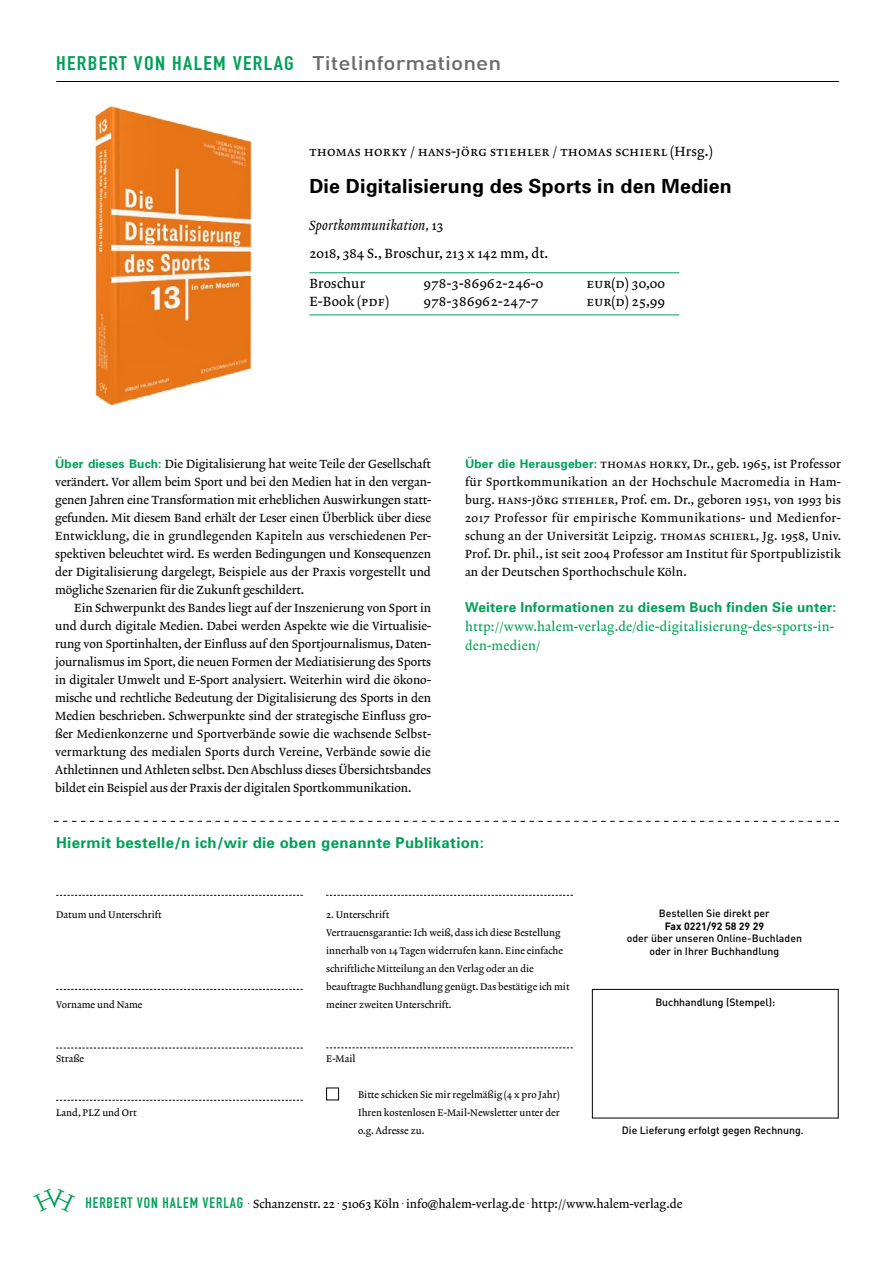
<style>
.page{position:relative;width:893px;height:1263px;background:#fff}
.page>*{position:absolute;margin:0;border:0;box-sizing:border-box;transform-origin:0 0}
.t1{font:19.5px "DIN Engschrift";letter-spacing:.06em;color:#00a059;scale:1.16 1}
.Titel{font:700 19.5px "Univers";letter-spacing:.01em;color:#000}
.t2{font:700 15px "Univers";letter-spacing:.02em;color:#00a059}
.neu_body_isbn_klein{font:13.5px "Lexicon No 2 Roman A";letter-spacing:.02em;color:#000}
.Technik{font:13.5px "Lexicon No 2 Roman A";letter-spacing:.04em;color:#000}
.titel{font:700 13.5px "Univers";letter-spacing:.015em;color:#00a059}
.Technik-2{font:13.5px "Lexicon No 2 Roman A";letter-spacing:.01em;color:#000}
.Technik-3{font:13.5px "Lexicon No 2 Italic A";letter-spacing:.01em;color:#000}
.t3{font:12.9px/19.2px "Lexicon No 2 Roman A";letter-spacing:.015em;color:#00a059}
.body_1st{font:12px/18px "Lexicon No 2 Roman A";color:#000;text-align:justify}
.body{font:12px/18px "Lexicon No 2 Roman A";letter-spacing:-.01em;color:#000;text-align:justify}
.t4{font:500 10.5px/12.6px "DIN";color:#000;text-align:center}
.t5{font:700 10.5px "DIN";color:#000}
.t6{font:9.75px/18px "Lexicon No 2 Roman A";color:#000}
.s1{font-family:"DIN";font-weight:500;color:#68696a}
.s2{font-family:"Lexicon No 2 Roman A"}
.s3{font-family:"Univers";font-weight:700;color:#00a059}
.s4{font-family:"DIN Engschrift";font-size:15px;color:#00a059}
</style>
<div class="page">
<svg style="left:56px;top:895px;width:247px;height:1px"></svg>
<svg style="left:326px;top:895px;width:247px;height:1px"></svg>
<svg style="left:56px;top:989px;width:247px;height:1px"></svg>
<svg style="left:56px;top:1100px;width:247px;height:1px"></svg>
<svg style="left:56px;top:1048px;width:247px;height:1px"></svg>
<svg style="left:326px;top:1047px;width:247px;height:1px"></svg>
<div style="left:592px;top:989px;width:247px;height:129px;border:1px solid #000"></div>
<div style="left:326px;top:1087px;width:13px;height:13px;border:1px solid #000"></div>
<hr style="left:56px;top:81px;width:783px;height:1px;background:#000">
<svg style="left:54px;top:821px;width:785px;height:1px"></svg>
<hr style="left:309px;top:272px;width:370px;height:1px;background:#00a059">
<hr style="left:309px;top:315px;width:370px;height:1px;background:#00a059">
<img style="left:94px;top:106px;width:158px;height:300px">
<h1 class="t1" style="left:56px;top:52px;width:385px">HERBERT VON HALEM VERLAG <span class="s1">Titelinformationen</span></h1>
<p class="Technik" style="left:309px;top:143px;width:405px">Thomas Horky / Hans-Jörg Stiehler / Thomas Schierl (Hrsg.)</p>
<p class="Titel" style="left:309px;top:173px;width:424px">Die Digitalisierung des Sports in den Medien</p>
<p class="Technik-3" style="left:309px;top:217px;width:136px">Sportkommunikation, <span class="s2">13</span></p>
<p class="Technik-2" style="left:309px;top:246px;width:241px">2018, 384 S., Broschur, 213 x 142 mm, dt.</p>
<p class="neu_body_isbn_klein" style="left:309px;top:275px;width:57px">Broschur</p>
<p class="neu_body_isbn_klein" style="left:423px;top:275px;width:121px">978-3-86962-246-0</p>
<p class="neu_body_isbn_klein" style="left:587px;top:275px;width:80px">EUR(D) 30,00</p>
<p class="neu_body_isbn_klein" style="left:309px;top:293px;width:81px">E-Book (PDF)</p>
<p class="neu_body_isbn_klein" style="left:423px;top:293px;width:117px">978-386962-247-7</p>
<p class="neu_body_isbn_klein" style="left:587px;top:293px;width:80px">EUR(D) 25,99</p>
<p class="body_1st" style="left:55px;top:455px;width:377px"><span class="s3">Über dieses Buch:</span> Die Digitalisierung hat weite Teile der Gesellschaft verändert. Vor allem beim Sport und bei den Medien hat in den vergan&shy;genen Jahren eine Transformation mit erheblichen Auswirkungen statt&shy;gefunden. Mit diesem Band erhält der Leser einen Überblick über diese Entwicklung, die in grundlegenden Kapiteln aus verschiedenen Per&shy;spektiven beleuchtet wird. Es werden Bedingungen und Konsequenzen der Digitalisierung dargelegt, Beispiele aus der Praxis vorgestellt und mögliche Szenarien für die Zukunft geschildert.</p>
<p class="body" style="left:55px;top:599px;width:377px;text-indent:19px">Ein Schwerpunkt des Bandes liegt auf der Inszenierung von Sport in und durch digitale Medien. Dabei werden Aspekte wie die Virtualisie&shy;rung von Sportinhalten, der Einfluss auf den Sportjournalismus, Daten&shy;journalismus im Sport, die neuen Formen der Mediatisierung des Sports in digitaler Umwelt und E-Sport analysiert. Weiterhin wird die ökono&shy;mische und rechtliche Bedeutung der Digitalisierung des Sports in den Medien beschrieben. Schwerpunkte sind der strategische Einfluss gro&shy;ßer Medienkonzerne und Sportverbände sowie die wachsende Selbst&shy;vermarktung des medialen Sports durch Vereine, Verbände sowie die Athletinnen und Athleten selbst. Den Abschluss dieses Übersichtsbandes bildet ein Beispiel aus der Praxis der digitalen Sportkommunikation.</p>
<p class="body_1st" style="left:465px;top:455px;width:378px"><span class="s3">Über die Herausgeber:</span> Thomas Horky, Dr., geb. 1965, ist Professor für Sportkommunikation an der Hochschule Macromedia in Ham&shy;burg. Hans-Jörg Stiehler, Prof. em. Dr., geboren 1951, von 1993 bis 2017 Professor für empirische Kommunikations- und Medienfor&shy;schung an der Universität Leipzig. Thomas Schierl, Jg. 1958, Univ.<br>Prof. Dr. phil., ist seit 2004 Professor am Institut für Sportpublizistik an der Deutschen Sporthochschule Köln.</p>
<p class="titel" style="left:465px;top:599px;width:373px">Weitere Informationen zu diesem Buch finden Sie unter:</p>
<p class="t3" style="left:465px;top:618px;width:370px">http://www.halem-verlag.de/die-digitalisierung-des-sports-in&shy;den-medien/</p>
<p class="t2" style="left:56px;top:832px;width:429px">Hiermit bestelle/n ich/wir die oben genannte Publikation:</p>
<p class="t6" style="left:56px;top:906px;width:107px">Datum und Unterschrift</p>
<p class="t6" style="left:326px;top:906px;width:245px">2. Unterschrift<br>Vertrauensgarantie: Ich weiß, dass ich diese Bestellung innerhalb von 14 Tagen widerrufen kann. Eine einfache schriftliche Mitteilung an den Verlag oder an die beauftragte Buchhandlung genügt. Das bestätige ich mit</p>
<p class="t6" style="left:56px;top:996px;width:88px">Vorname und Name</p>
<p class="t6" style="left:326px;top:996px;width:127px">meiner zweiten Unterschrift.</p>
<p class="t6" style="left:56px;top:1050px;width:29px">Straße</p>
<p class="t6" style="left:326px;top:1050px;width:31px">E-Mail</p>
<p class="t6" style="left:56px;top:1104px;width:82px">Land, PLZ und Ort</p>
<p class="t6" style="left:358px;top:1086px;width:203px;text-align:justify">Bitte schicken Sie mir regelmäßig (4 x pro Jahr)<br>Ihren kostenlosen E-Mail-Newsletter unter der o.g. Adresse zu.</p>
<p class="t4" style="left:659px;top:907px;width:112px">Bestellen Sie direkt per</p>
<p class="t5" style="left:665px;top:919px;width:101px">Fax 0221/92 58 29 29</p>
<p class="t4" style="left:627px;top:932px;width:177px">oder über unseren Online-Buchladen oder in Ihrer Buchhandlung</p>
<p class="t4" style="left:655px;top:996px;width:121px">Buchhandlung (Stempel):</p>
<p class="t4" style="left:622px;top:1123px;width:183px">Die Lieferung erfolgt gegen Rechnung.</p>
<p class="body" style="left:86px;top:1195px;width:598px"><span class="s4">HERBERT VON HALEM VERLAG</span> <sup>.</sup> Schanzenstr. 22 <sup>.</sup> 51063 Köln <sup>.</sup> info@halem-verlag.de <sup>.</sup> http://www.halem-verlag.de</p>
</div>
